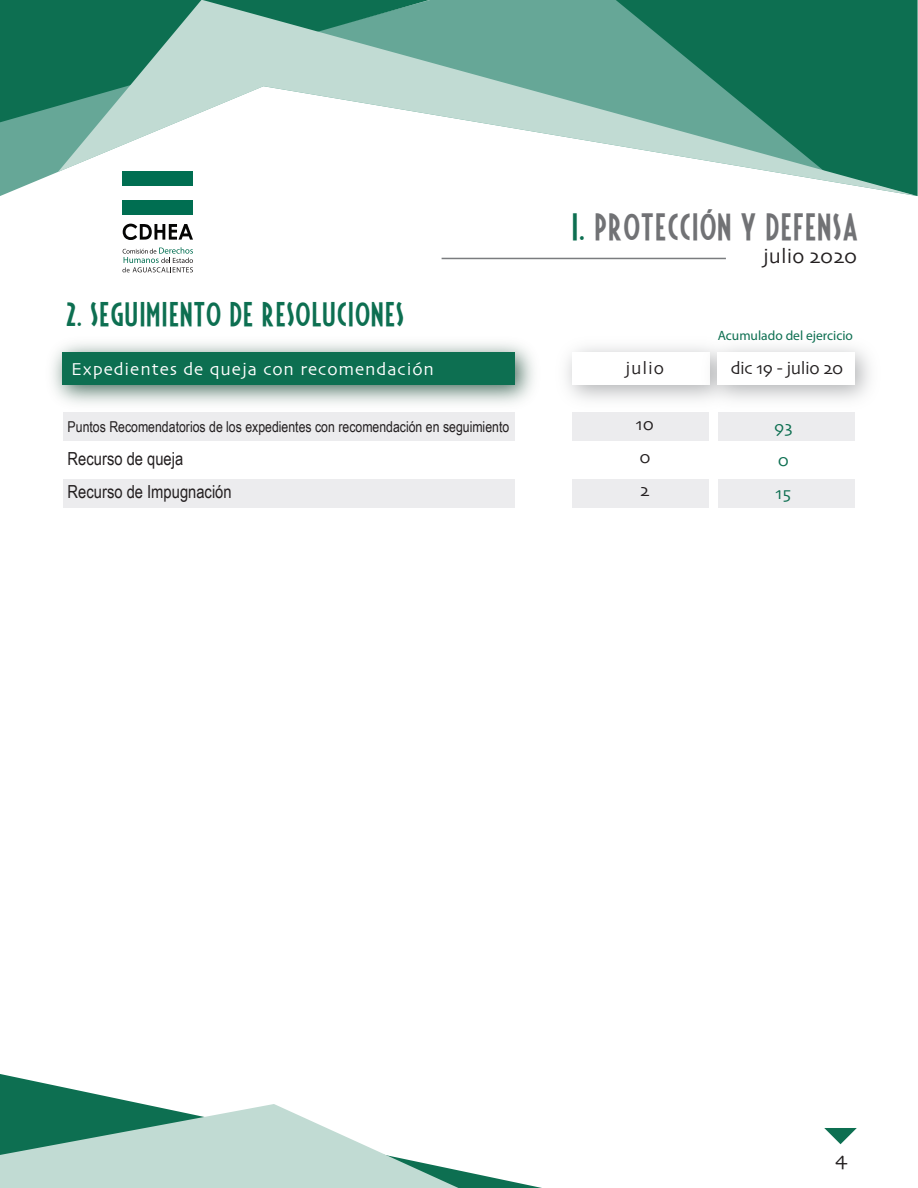
<style>
.page{position:relative;width:918px;height:1188px;background:#fff}
.page>*{position:absolute;margin:0;border:0;box-sizing:border-box;transform-origin:0 0}
.t1{font:30px "Fiesta";letter-spacing:.05em;color:#717275}
.t2{font:27px "Fiesta";letter-spacing:.05em;color:#0d6f51}
.t3{font:21px "Skia";color:#231f20}
.t4{font:18px "Skia";letter-spacing:.05em;color:#fff}
.t5{font:18px/33px "Arial Narrow";color:#231f20}
.t6{font:18px/33px "Skia";letter-spacing:-.025em;color:#231f20}
.t7{font:18px/33px "Skia";color:#0d6f51}
.t8{font:15px "Arial Narrow";color:#231f20}
.t9{font:13.5px "Myriad Pro";color:#0d6f51}
.s1{color:#0d6f51}
</style>
<div class="page">
<div style="left:718px;top:479px;width:136px;height:29px;background:#ececee"></div>
<div style="left:63px;top:479px;width:451px;height:29px;background:#ececee"></div>
<div style="left:63px;top:412px;width:451px;height:29px;background:#ececee"></div>
<svg style="left:0;top:122px;width:58px;height:74px;fill:#66a797"></svg>
<div style="left:0;top:0;width:58px;height:122px;background:#0d6f51"></div>
<svg style="left:58px;top:0;width:860px;height:196px"></svg>
<svg style="left:0;top:1074px;width:542px;height:114px"></svg>
<svg style="left:0;top:1104px;width:458px;height:84px"></svg>
<svg style="left:824px;top:1128px;width:33px;height:16px"></svg>
<div style="left:123px;top:171px;width:70px;height:14px;background:#006e51"></div>
<div style="left:123px;top:200px;width:70px;height:15px;background:#006e51"></div>
<svg style="left:123px;top:224px;width:70px;height:16px"></svg>
<svg style="left:122px;top:247px;width:71px;height:25px"></svg>
<hr style="left:442px;top:258px;width:284px;height:1px;background:#7a7c7f">
<img style="left:52px;top:343px;width:482px;height:74px">
<div style="left:62px;top:353px;width:453px;height:32px;background:#0d6f51"></div>
<div style="left:572px;top:479px;width:137px;height:29px;background:#ececee"></div>
<div style="left:572px;top:412px;width:137px;height:29px;background:#ececee"></div>
<div style="left:718px;top:412px;width:136px;height:29px;background:#ececee"></div>
<h1 class="t1" style="left:572px;top:208px;width:288px"><span class="s1">I.</span> PROTECCIÓN Y DEFENSA</h1>
<h3 class="t3" style="left:763px;top:244px;width:95px">julio 2020</h3>
<h2 class="t2" style="left:66px;top:298px;width:339px">2. SEGUIMIENTO DE RESOLUCIONES</h2>
<p class="t4" style="left:71px;top:358px;width:364px">Expedientes de queja con recomendación</p>
<p class="t6" style="left:731px;top:353px;width:114px">dic 19 - julio 20</p>
<p class="t9" style="left:718px;top:327px;width:137px">Acumulado del ejercicio</p>
<p class="t6" style="left:625px;top:353px;width:40px">julio</p>
<p class="t8" style="left:68px;top:416px;width:443px">Puntos Recomendatorios de los expedientes con recomendación en seguimiento</p>
<p class="t5" style="left:68px;top:441px;width:166px">Recurso de queja<br>Recurso de Impugnación</p>
<p class="t6" style="left:636px;top:408px;width:20px">10<br>0<br>2</p>
<p class="t7" style="left:774px;top:411px;width:20px">93<br>0<br>15</p>
<h3 class="t3" style="left:835px;top:1146px;width:14px">4</h3>
</div>
